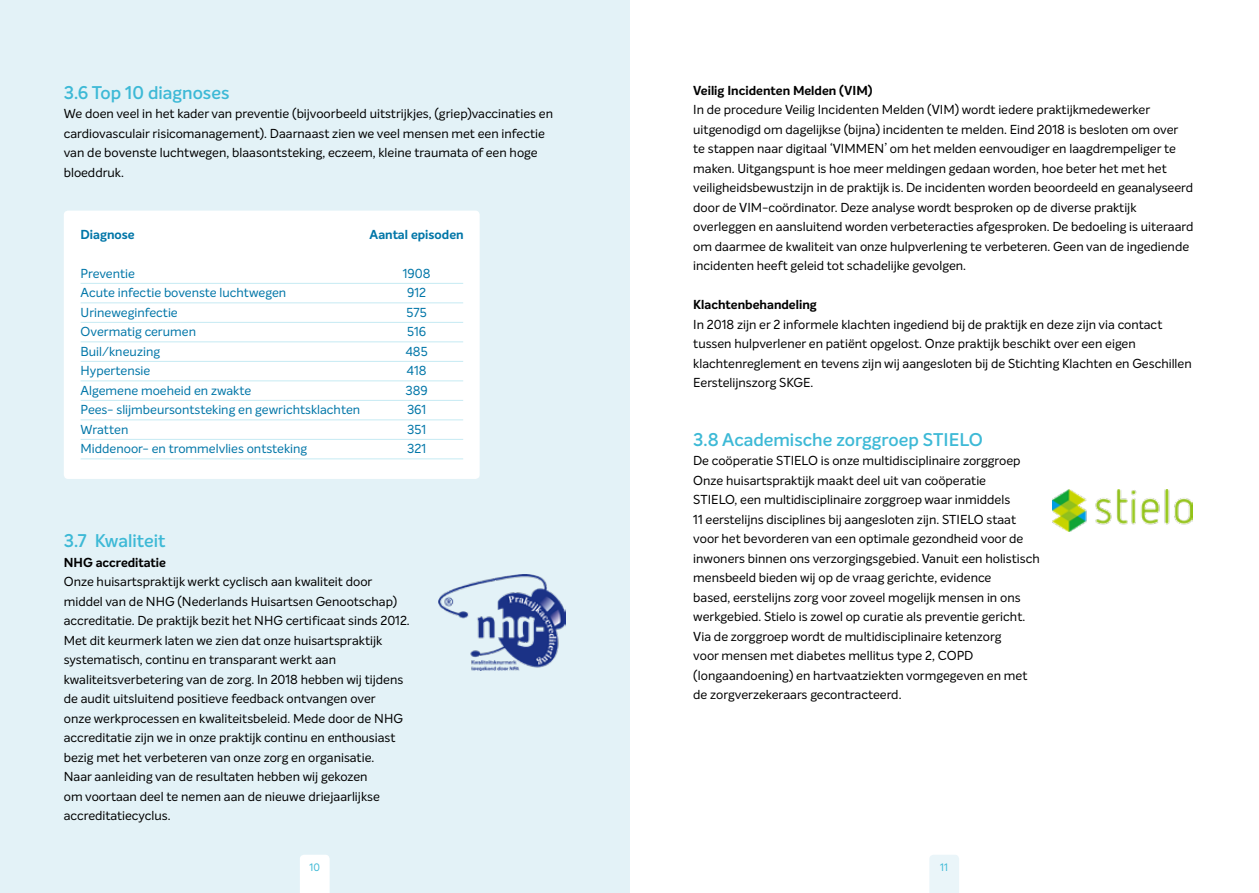
<style>
.page{position:relative;width:1259px;height:893px;background:#fff}
.page>*{position:absolute;margin:0;border:0;box-sizing:border-box;transform-origin:0 0}
.t1{font:600 18px "Intelo";color:#3db9d6}
.t2{font:12.75px/19.5px "Intelo";color:#000}
.t3{font:12.75px "Intelo Alt";color:#0076a8}
.t4{font:700 12.75px "Intelo";color:#000}
.t5{font:700 12.75px "Intelo Alt";color:#0076a8}
.t6{font:10.5px "Intelo";color:#3db9d6}
</style>
<div class="page">
<svg style="left:929px;top:855px;width:30px;height:38px"></svg>
<img style="left:1052px;top:489px;width:140px;height:43px">
<div style="left:0;top:0;width:629px;height:893px;background:#e3f2f7"></div>
<svg style="left:300px;top:855px;width:30px;height:38px"></svg>
<div style="left:64px;top:211px;width:416px;height:268px;background:#fff;border-radius:4px"></div>
<hr style="left:81px;top:283px;width:382px;height:1px;background:#3db9d6">
<hr style="left:81px;top:302px;width:382px;height:1px;background:#3db9d6">
<hr style="left:81px;top:322px;width:382px;height:1px;background:#3db9d6">
<hr style="left:81px;top:341px;width:382px;height:1px;background:#3db9d6">
<hr style="left:81px;top:361px;width:382px;height:1px;background:#3db9d6">
<hr style="left:81px;top:380px;width:382px;height:1px;background:#3db9d6">
<hr style="left:81px;top:400px;width:382px;height:1px;background:#3db9d6">
<hr style="left:81px;top:419px;width:382px;height:1px;background:#3db9d6">
<hr style="left:81px;top:439px;width:382px;height:1px;background:#3db9d6">
<hr style="left:81px;top:458px;width:382px;height:1px;background:#3db9d6">
<img style="left:438px;top:575px;width:128px;height:95px">
<h1 class="t1" style="left:64px;top:81px;width:167px">3.6 Top 10 diagnoses</h1>
<p class="t2" style="left:64px;top:104px;width:491px">We doen veel in het kader van preventie (bijvoorbeeld uitstrijkjes, (griep)vaccinaties en cardiovasculair risicomanagement). Daarnaast zien we veel mensen met een infectie van de bovenste luchtwegen, blaasontsteking, eczeem, kleine traumata of een hoge bloeddruk.</p>
<p class="t5" style="left:81px;top:226px;width:56px">Diagnose</p>
<p class="t5" style="left:370px;top:226px;width:96px">Aantal episoden</p>
<p class="t3" style="left:81px;top:265px;width:56px">Preventie</p>
<p class="t3" style="left:403px;top:265px;width:29px">1908</p>
<p class="t3" style="left:81px;top:285px;width:207px">Acute infectie bovenste luchtwegen</p>
<p class="t3" style="left:407px;top:285px;width:20px">912</p>
<p class="t3" style="left:81px;top:304px;width:99px">Urineweginfectie</p>
<p class="t3" style="left:407px;top:304px;width:22px">575</p>
<p class="t3" style="left:81px;top:324px;width:117px">Overmatig cerumen</p>
<p class="t3" style="left:407px;top:324px;width:20px">516</p>
<p class="t3" style="left:81px;top:343px;width:81px">Buil/kneuzing</p>
<p class="t3" style="left:406px;top:343px;width:24px">485</p>
<p class="t3" style="left:81px;top:363px;width:71px">Hypertensie</p>
<p class="t3" style="left:407px;top:363px;width:21px">418</p>
<p class="t3" style="left:81px;top:382px;width:172px">Algemene moeheid en zwakte</p>
<p class="t3" style="left:405px;top:382px;width:24px">389</p>
<p class="t3" style="left:81px;top:402px;width:281px">Pees- slijmbeursontsteking en gewrichtsklachten</p>
<p class="t3" style="left:407px;top:402px;width:21px">361</p>
<p class="t3" style="left:81px;top:421px;width:49px">Wratten</p>
<p class="t3" style="left:407px;top:421px;width:20px">351</p>
<p class="t3" style="left:81px;top:441px;width:228px">Middenoor- en trommelvlies ontsteking</p>
<p class="t3" style="left:407px;top:441px;width:20px">321</p>
<h1 class="t1" style="left:64px;top:530px;width:103px">3.7 Kwaliteit</h1>
<p class="t4" style="left:64px;top:554px;width:104px">NHG accreditatie</p>
<p class="t2" style="left:64px;top:572px;width:347px">Onze huisartspraktijk werkt cyclisch aan kwaliteit door middel van de NHG (Nederlands Huisartsen Genootschap) accreditatie. De praktijk bezit het NHG certificaat sinds 2012.<br>Met dit keurmerk laten we zien dat onze huisartspraktijk systematisch, continu en transparant werkt aan kwaliteitsverbetering van de zorg. In 2018 hebben wij tijdens de audit uitsluitend positieve feedback ontvangen over<br>onze werkprocessen en kwaliteitsbeleid. Mede door de NHG accreditatie zijn we in onze praktijk continu en enthousiast bezig met het verbeteren van onze zorg en organisatie.<br>Naar aanleiding van de resultaten hebben wij gekozen<br>om voortaan deel te nemen aan de nieuwe driejaarlijkse accreditatiecyclus.</p>
<p class="t6" style="left:309px;top:861px;width:12px">10</p>
<p class="t4" style="left:693px;top:82px;width:181px">Veilig Incidenten Melden (VIM)</p>
<p class="t2" style="left:693px;top:100px;width:502px">In de procedure Veilig Incidenten Melden (VIM) wordt iedere praktijkmedewerker uitgenodigd om dagelijkse (bijna) incidenten te melden. Eind 2018 is besloten om over<br>te stappen naar digitaal ‘VIMMEN’ om het melden eenvoudiger en laagdrempeliger te maken. Uitgangspunt is hoe meer meldingen gedaan worden, hoe beter het met het veiligheidsbewustzijn in de praktijk is. De incidenten worden beoordeeld en geanalyseerd door de VIM-coördinator. Deze analyse wordt besproken op de diverse praktijk overleggen en aansluitend worden verbeteracties afgesproken. De bedoeling is uiteraard om daarmee de kwaliteit van onze hulpverlening te verbeteren. Geen van de ingediende incidenten heeft geleid tot schadelijke gevolgen.</p>
<p class="t4" style="left:693px;top:297px;width:125px">Klachtenbehandeling</p>
<p class="t2" style="left:693px;top:314px;width:500px">In 2018 zijn er 2 informele klachten ingediend bij de praktijk en deze zijn via contact tussen hulpverlener en patiënt opgelost. Onze praktijk beschikt over een eigen klachtenreglement en tevens zijn wij aangesloten bij de Stichting Klachten en Geschillen Eerstelijnszorg SKGE.</p>
<h1 class="t1" style="left:693px;top:428px;width:291px">3.8 Academische zorggroep STIELO</h1>
<p class="t2" style="left:693px;top:451px;width:348px">De coöperatie STIELO is onze multidisciplinaire zorggroep Onze huisartspraktijk maakt deel uit van coöperatie<br>STIELO, een multidisciplinaire zorggroep waar inmiddels<br>11 eerstelijns disciplines bij aangesloten zijn. STIELO staat voor het bevorderen van een optimale gezondheid voor de inwoners binnen ons verzorgingsgebied. Vanuit een holistisch mensbeeld bieden wij op de vraag gerichte, evidence<br>based, eerstelijns zorg voor zoveel mogelijk mensen in ons werkgebied. Stielo is zowel op curatie als preventie gericht.<br>Via de zorggroep wordt de multidisciplinaire ketenzorg<br>voor mensen met diabetes mellitus type 2, COPD (longaandoening) en hartvaatziekten vormgegeven en met de zorgverzekeraars gecontracteerd.</p>
<p class="t6" style="left:940px;top:861px;width:9px">11</p>
</div>
